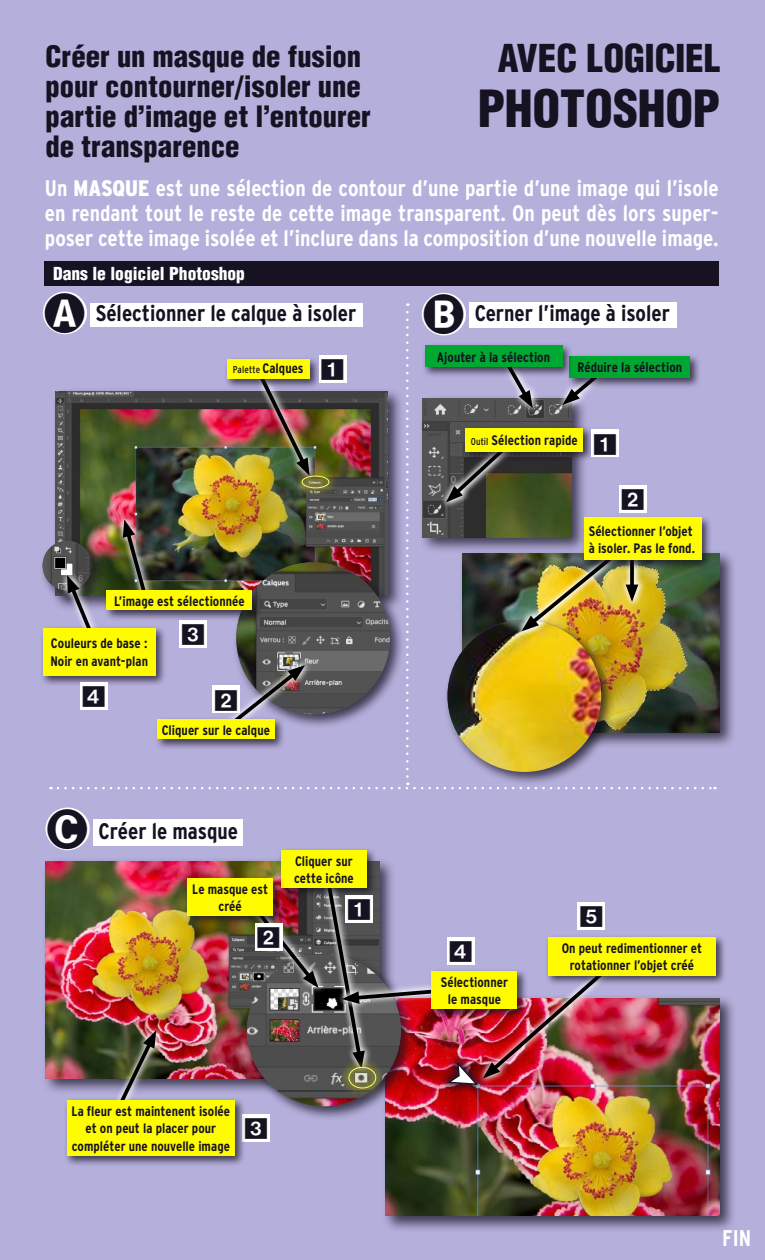
<style>
.page{position:relative;width:765px;height:1260px;background:#b5afdc}
.page>*{position:absolute;margin:0;border:0;box-sizing:border-box;transform-origin:0 0}
.t1{font:900 condensed 50px "Helvetica";letter-spacing:-.005em;color:#161221}
.t2{font:45px "Format Pi One SSK";color:#161221}
.t3{font:900 condensed 37.5px "Helvetica";letter-spacing:-.01em;color:#161221}
.t4{font:900 condensed 28.75px/30px "Helvetica";color:#161221}
.t5{font:24px "Format Pi One SSK";color:#161221}
.t6{font:700 22.75px "Interstate Condensed";color:#feffff}
.t7{font:700 22.5px/25px "Interstate Condensed";color:#feffff;text-align:justify}
.t8{font:700 22.5px "Interstate Condensed";color:#161221}
.t9{font:900 condensed 17.5px "Helvetica";color:#feffff}
.t10{font:700 13.75px/17.5px "Interstate Condensed";color:#161221;text-align:center}
.t11{font:10px "Interstate Condensed";letter-spacing:.015em;color:#161221}
.s1{font-weight:900}
.s2{font-weight:700;font-size:13.75px}
.s3{font-family:"Format Pi One SSK";font-weight:400;font-size:45px}
.s4{font-weight:400;font-size:10px}
</style>
<div class="page">
<div style="left:43px;top:292px;width:44px;height:42px;background:#feffff;border-radius:50%"></div>
<div style="left:39px;top:537px;width:67px;height:68px;background:#161221;opacity:.75"></div>
<img style="left:43px;top:541px;width:49px;height:49px;border-radius:25px">
<div style="left:459px;top:549px;width:278px;height:200px;background:#161221;opacity:.75"></div>
<div style="left:41px;top:857px;width:355px;height:238px;background:#161221;opacity:.75"></div>
<img style="left:46px;top:862px;width:333px;height:216px">
<div style="left:46px;top:808px;width:44px;height:42px;background:#feffff;border-radius:50%"></div>
<div style="left:93px;top:819px;width:150px;height:27px;background:#feffff"></div>
<div style="left:243px;top:1114px;width:27px;height:28px;background:#feffff"></div>
<img style="left:96px;top:1022px;width:76px;height:75px">
<div style="left:64px;top:1097px;width:182px;height:70px;background:#161221;opacity:.75"></div>
<div style="left:67px;top:1100px;width:168px;height:56px;background:#fffc00"></div>
<div style="left:381px;top:994px;width:356px;height:239px;background:#161221;opacity:.75"></div>
<img style="left:385px;top:998px;width:335px;height:218px">
<div style="left:243px;top:950px;width:173px;height:171px;background:#161221;opacity:.75"></div>
<div style="left:278px;top:847px;width:100px;height:52px;background:#161221;opacity:.75"></div>
<div style="left:281px;top:850px;width:86px;height:38px;background:#fffc00"></div>
<div style="left:184px;top:875px;width:100px;height:52px;background:#161221;opacity:.75"></div>
<div style="left:187px;top:878px;width:86px;height:38px;background:#fffc00"></div>
<div style="left:545px;top:934px;width:182px;height:53px;background:#161221;opacity:.75"></div>
<div style="left:548px;top:937px;width:168px;height:38px;background:#fffc00"></div>
<img style="left:243px;top:872px;width:389px;height:237px">
<div style="left:428px;top:968px;width:100px;height:52px;background:#161221;opacity:.75"></div>
<div style="left:432px;top:971px;width:85px;height:38px;background:#fffc00"></div>
<div style="left:255px;top:923px;width:27px;height:28px;background:#feffff"></div>
<div style="left:345px;top:895px;width:28px;height:28px;background:#feffff"></div>
<div style="left:447px;top:937px;width:27px;height:28px;background:#feffff"></div>
<div style="left:578px;top:902px;width:27px;height:28px;background:#feffff"></div>
<div style="left:338px;top:1056px;width:48px;height:43px;background:#fffc00;opacity:.38"></div>
<div style="left:349px;top:1067px;width:27px;height:21px;border:1px solid #fffd6a;border-radius:50%"></div>
<div style="left:44px;top:261px;width:675px;height:25px;background:#161221"></div>
<div style="left:90px;top:303px;width:272px;height:24px;background:#feffff"></div>
<div style="left:422px;top:293px;width:44px;height:43px;background:#feffff;border-radius:50%"></div>
<div style="left:469px;top:302px;width:208px;height:25px;background:#feffff"></div>
<img style="left:57px;top:312px;width:659px;height:477px">
<div style="left:40px;top:625px;width:127px;height:61px;background:#161221;opacity:.75"></div>
<div style="left:43px;top:628px;width:113px;height:47px;background:#fffc00"></div>
<div style="left:80px;top:682px;width:28px;height:28px;background:#feffff"></div>
<h3 class="t4" style="left:46px;top:41px;width:327px">Créer un masque de fusion pour contourner/isoler une partie d’image et l’entourer de transparence</h3>
<h3 class="t3" style="left:498px;top:34px;width:224px">AVEC LOGICIEL</h3>
<h1 class="t1" style="left:477px;top:77px;width:245px">PHOTOSHOP</h1>
<h3 class="t7" style="left:45px;top:175px;width:675px">Un <span class="s1">MASQUE</span> est une sélection de contour d’une partie d’une image qui l’isole en rendant tout le reste de cette image transparent. On peut dès lors super&shy;poser cette image isolée et l’inclure dans la composition d’une nouvelle image.</h3>
<p class="t9" style="left:53px;top:263px;width:194px">Dans le logiciel Photoshop</p>
<h3 class="t8" style="left:96px;top:301px;width:262px">Sélectionner le calque à isoler</h3>
<h3 class="t5" style="left:321px;top:359px;width:25px">1</h3>
<h2 class="t2" style="left:44px;top:293px;width:44px">A</h2>
<p class="t11" style="left:233px;top:364px;width:72px">Palette <span class="s2">Calques</span></p>
<p class="t10" style="left:114px;top:592px;width:132px">L’image est sélectionnée</p>
<p class="t10" style="left:50px;top:635px;width:99px;text-align:left">Couleurs de base :<br>Noir en avant-plan</p>
<h3 class="t5" style="left:82px;top:686px;width:25px">4</h3>
<h3 class="t5" style="left:182px;top:624px;width:25px">3</h3>
<h3 class="t5" style="left:214px;top:690px;width:25px">2</h3>
<p class="t10" style="left:162px;top:721px;width:110px">Cliquer sur le calque</p>
<h3 class="t8" style="left:46px;top:818px;width:193px"><span class="s3">C</span> Créer le masque</h3>
<p class="t10" style="left:192px;top:880px;width:77px">Le masque est créé</p>
<h3 class="t5" style="left:257px;top:927px;width:25px">2</h3>
<p class="t10" style="left:294px;top:852px;width:61px;text-align:left">Cliquer sur cette icône</p>
<h3 class="t5" style="left:347px;top:899px;width:25px">1</h3>
<p class="t10" style="left:72px;top:1102px;width:160px">La fleur est maintenent isolée et on peut la placer pour compléter une nouvelle image</p>
<h3 class="t5" style="left:245px;top:1118px;width:25px">3</h3>
<h3 class="t8" style="left:423px;top:300px;width:249px"><span class="s3">B</span> Cerner l’image à isoler</h3>
<p class="t10" style="left:437px;top:348px;width:115px">Ajouter à la sélection</p>
<p class="t10" style="left:577px;top:359px;width:106px">Réduire la sélection</p>
<p class="t10" style="left:471px;top:431px;width:109px"><span class="s4">Outil</span> Sélection rapide</p>
<h3 class="t5" style="left:594px;top:434px;width:25px">1</h3>
<h3 class="t5" style="left:621px;top:489px;width:25px">2</h3>
<p class="t10" style="left:589px;top:522px;width:108px;text-align:left">Sélectionner l’objet à isoler. Pas le fond.</p>
<h3 class="t5" style="left:449px;top:941px;width:25px">4</h3>
<p class="t10" style="left:441px;top:973px;width:69px">Sélectionner le masque</p>
<h3 class="t5" style="left:580px;top:906px;width:25px">5</h3>
<p class="t10" style="left:562px;top:939px;width:142px">On peut redimentionner et rotationner l’objet créé</p>
<h3 class="t6" style="left:722px;top:1225px;width:30px">FIN</h3>
</div>
